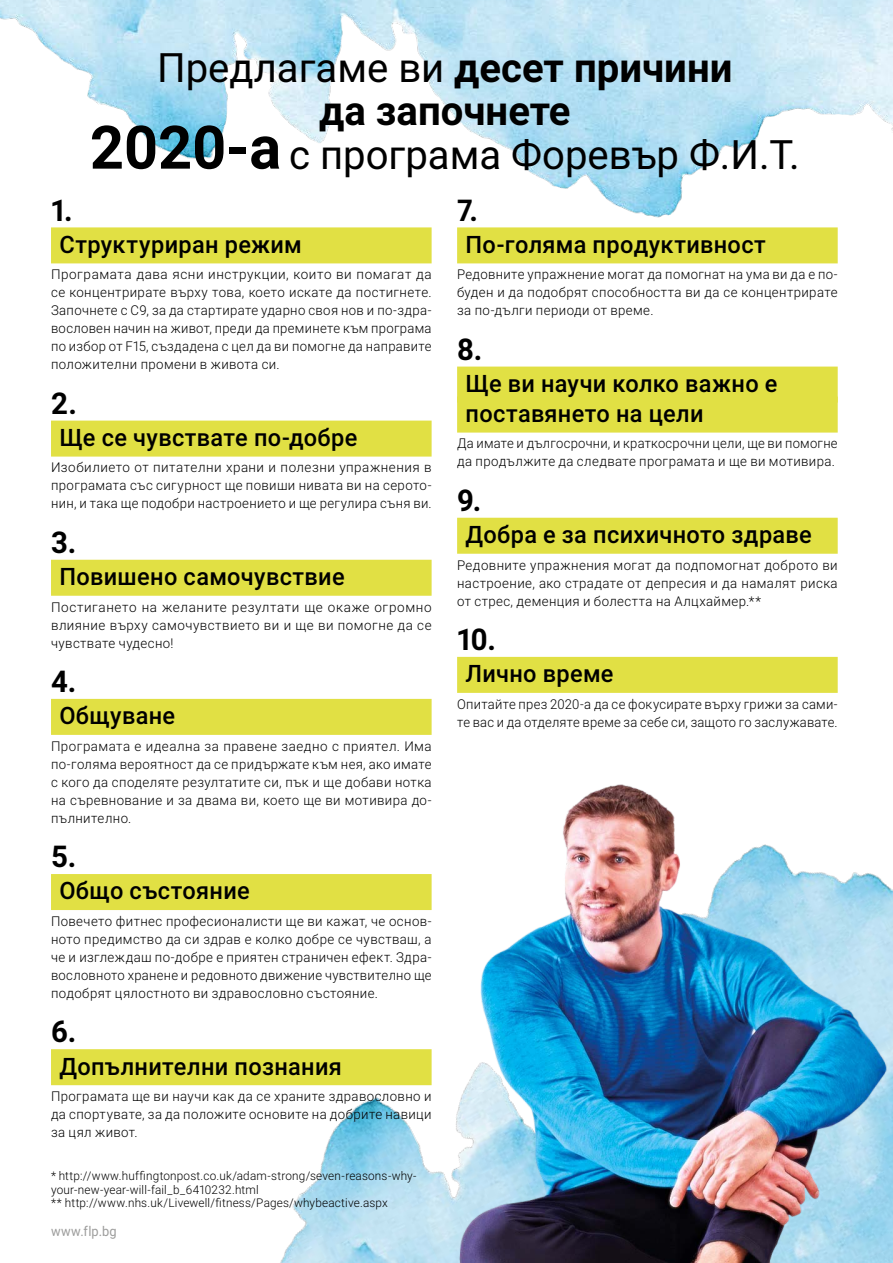
<style>
.page{position:relative;width:893px;height:1263px;background:#fff}
.page>*{position:absolute;margin:0;border:0;box-sizing:border-box;transform-origin:0 0}
.t1{font:40.5px/43.5px "Roboto 2014";color:#000;text-align:center}
.t2{font:700 30px "Roboto 2014";color:#000}
.t3{font:500 24px/30px "Roboto 2014";letter-spacing:.015em;color:#000}
.t4{font:300 13.5px/18px "Roboto 2014";letter-spacing:.025em;color:#000;text-align:justify}
.t5{font:300 13.5px/18px "Roboto 2014";letter-spacing:.025em;color:#000;scale:.96 1}
.t6{font:13.5px "Roboto 2014";letter-spacing:.02em;color:#9d9d9c;scale:.95 1}
.t7{font:300 12px/13.5px "Roboto 2014";letter-spacing:.015em;color:#000}
.s1{font-weight:700}
.s2{font-weight:700;font-size:60px}
</style>
<div class="page">
<hr style="left:0;top:675px;width:1px;height:588px;background:#000">
<hr style="left:0;top:0;width:1px;height:434px;background:#000">
<img style="left:0;top:0;width:893px;height:259px">
<img style="left:0;top:732px;width:457px;height:531px">
<div style="left:51px;top:227px;width:381px;height:36px;background:#e1e044"></div>
<div style="left:51px;top:421px;width:381px;height:36px;background:#e1e044"></div>
<div style="left:51px;top:560px;width:381px;height:36px;background:#e1e044"></div>
<div style="left:51px;top:699px;width:381px;height:36px;background:#e1e044"></div>
<div style="left:51px;top:874px;width:381px;height:36px;background:#e1e044"></div>
<div style="left:51px;top:1049px;width:381px;height:36px;background:#e1e044"></div>
<div style="left:457px;top:227px;width:381px;height:36px;background:#e1e044"></div>
<div style="left:457px;top:367px;width:381px;height:36px;background:#e1e044"></div>
<div style="left:457px;top:397px;width:381px;height:36px;background:#e1e044"></div>
<div style="left:457px;top:518px;width:381px;height:36px;background:#e1e044"></div>
<div style="left:457px;top:657px;width:381px;height:36px;background:#e1e044"></div>
<img style="left:457px;top:784px;width:436px;height:479px">
<h1 class="t1" style="left:90px;top:44px;width:711px">Предлагаме ви <span class="s1">десет причини<br>да започнете<br></span><span class="s2">2020-а</span> с програма Форевър Ф.И.Т.</h1>
<h2 class="t2" style="left:51px;top:189px;width:23px">1.</h2>
<h3 class="t3" style="left:60px;top:228px;width:244px">Структуриран режим</h3>
<p class="t4" style="left:51px;top:265px;width:382px">Програмата дава ясни инструкции, които ви помагат да се концентрирате върху това, което искате да постигнете.<br>Започнете с C9, за да стартирате ударно своя нов и по-здра&shy;вословен начин на живот, преди да преминете към програма по избор от F15, създадена с цел да ви помогне да направите положителни промени в живота си.</p>
<h2 class="t2" style="left:51px;top:382px;width:28px">2.</h2>
<h3 class="t3" style="left:60px;top:421px;width:299px">Ще се чувствате по-добре</h3>
<p class="t4" style="left:51px;top:458px;width:382px">Изобилието от питателни храни и полезни упражнения в програмата със сигурност ще повиши нивата ви на серото&shy;нин, и така ще подобри настроението и ще регулира съня ви.</p>
<h2 class="t2" style="left:51px;top:521px;width:27px">3.</h2>
<h3 class="t3" style="left:60px;top:561px;width:287px">Повишено самочувствие</h3>
<p class="t4" style="left:51px;top:597px;width:382px">Постигането на желаните резултати ще окаже огромно влияние върху самочувствието ви и ще ви помогне да се чувствате чудесно!</p>
<h2 class="t2" style="left:51px;top:660px;width:27px">4.</h2>
<h3 class="t3" style="left:60px;top:700px;width:117px">Общуване</h3>
<p class="t4" style="left:51px;top:736px;width:382px">Програмата е идеална за правене заедно с приятел. Има по-голяма вероятност да се придържате към нея, ако имате с кого да споделяте резултатите си, пък и ще добави нотка на съревнование и за двама ви, което ще ви мотивира до&shy;пълнително.</p>
<h2 class="t2" style="left:51px;top:835px;width:27px">5.</h2>
<h3 class="t3" style="left:60px;top:875px;width:192px">Общо състояние</h3>
<p class="t4" style="left:51px;top:912px;width:382px">Повечето фитнес професионалисти ще ви кажат, че основ&shy;ното предимство да си здрав е колко добре се чувстваш, а че и изглеждаш по-добре е приятен страничен ефект. Здра&shy;вословното хранене и редовното движение чувствително ще подобрят цялостното ви здравословно състояние.</p>
<h2 class="t2" style="left:51px;top:1011px;width:27px">6.</h2>
<h3 class="t3" style="left:60px;top:1050px;width:284px">Допълнителни познания</h3>
<p class="t4" style="left:51px;top:1087px;width:382px">Програмата ще ви научи как да се храните здравословно и да спортувате, за да положите основите на добрите навици за цял живот.</p>
<p class="t7" style="left:51px;top:1169px;width:367px">* http://www.huffingtonpost.co.uk/adam-strong/seven-reasons-why&shy;your-new-year-will-fail_b_6410232.html<br>** http://www.nhs.uk/Livewell/fitness/Pages/whybeactive.aspx</p>
<p class="t6" style="left:51px;top:1222px;width:71px">www.flp.bg</p>
<h2 class="t2" style="left:457px;top:189px;width:22px">7.</h2>
<h3 class="t3" style="left:466px;top:228px;width:302px">По-голяма продуктивност</h3>
<p class="t4" style="left:457px;top:265px;width:382px">Редовните упражнение могат да помогнат на ума ви да е по&shy;буден и да подобрят способността ви да се концентрирате за по-дълги периоди от време.</p>
<h2 class="t2" style="left:457px;top:328px;width:27px">8.</h2>
<h3 class="t3" style="left:466px;top:367px;width:313px">Ще ви научи колко важно е поставянето на цели</h3>
<p class="t5" style="left:457px;top:434px;width:398px">Да имате и дългосрочни, и краткосрочни цели, ще ви помогне да продължите да следвате програмата и ще ви мотивира.</p>
<h2 class="t2" style="left:457px;top:479px;width:26px">9.</h2>
<h3 class="t3" style="left:466px;top:519px;width:348px">Добра е за психичното здраве</h3>
<p class="t4" style="left:457px;top:555px;width:382px">Редовните упражнения могат да подпомогнат доброто ви настроение, ако страдате от депресия и да намалят риска от стрес, деменция и болестта на Алцхаймер.**</p>
<h2 class="t2" style="left:457px;top:618px;width:40px">10.</h2>
<h3 class="t3" style="left:466px;top:658px;width:149px">Лично време</h3>
<p class="t4" style="left:457px;top:694px;width:382px">Опитайте през 2020-а да се фокусирате върху грижи за сами&shy;те вас и да отделяте време за себе си, защото го заслужавате.</p>
</div>
